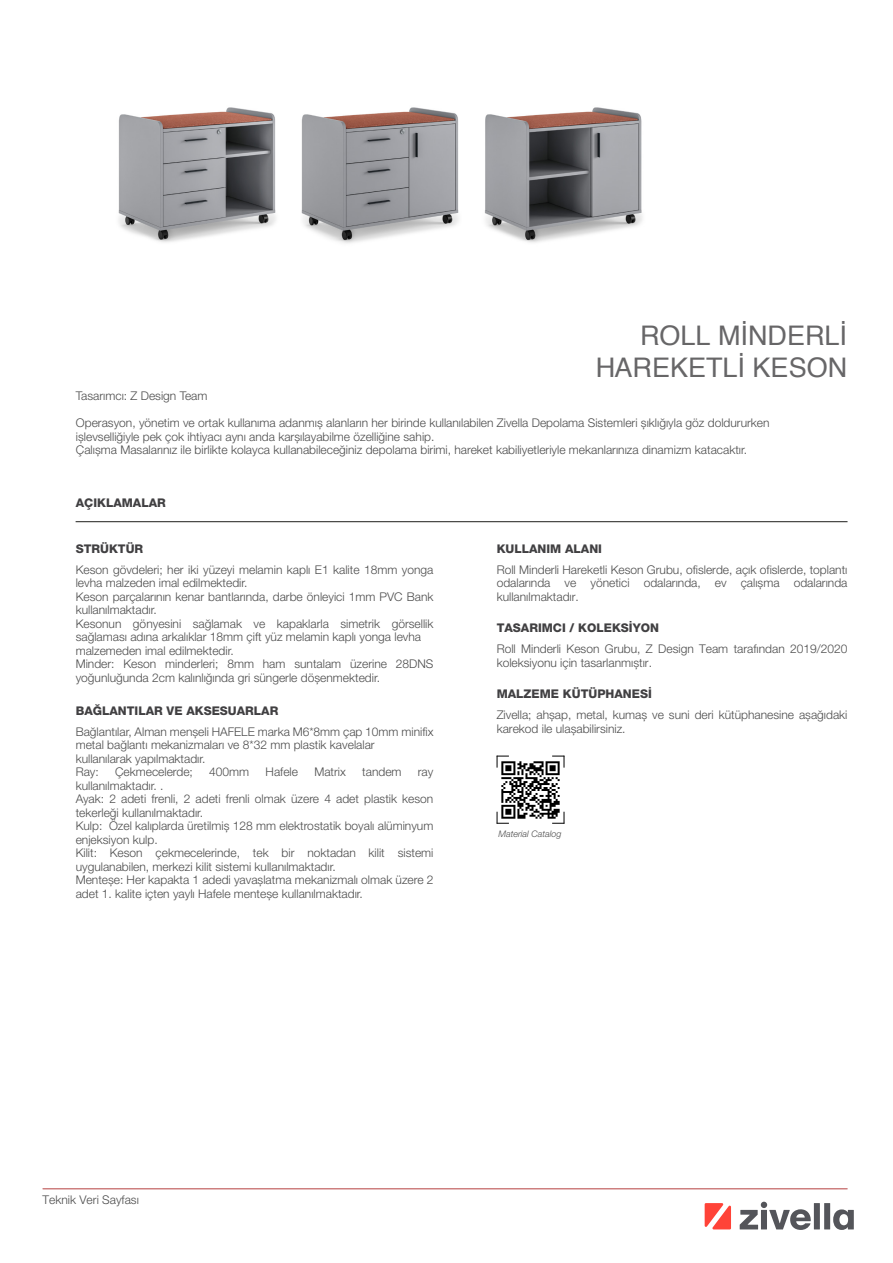
<style>
.page{position:relative;width:893px;height:1263px;background:#fff}
.page>*{position:absolute;margin:0;border:0;box-sizing:border-box;transform-origin:0 0}
.t1{font:27px/32.4px "Helvetica";color:#414042;text-align:right}
.t2{font:300 12px/13.5px "Helvetica Neue LT Pro";color:#4c4c4c}
.t3{font:800 12px "Helvetica Neue LT Pro";color:#414042}
.t4{font:italic 300 9px "Helvetica Neue LT Pro";color:#4c4c4c}
</style>
<div class="page">
<hr style="left:43px;top:1188px;width:804px;height:1px;background:#bd5050">
<hr style="left:76px;top:521px;width:771px;height:1px;background:#1d1d1b">
<img style="left:501px;top:761px;width:59px;height:58px">
<svg style="left:497px;top:812px;width:12px;height:12px"></svg>
<svg style="left:552px;top:812px;width:13px;height:12px"></svg>
<svg style="left:552px;top:756px;width:13px;height:12px"></svg>
<svg style="left:497px;top:756px;width:12px;height:12px"></svg>
<svg style="left:740px;top:1202px;width:71px;height:28px"></svg>
<div style="left:814px;top:1203px;width:6px;height:26px;background:#54555a"></div>
<div style="left:824px;top:1203px;width:6px;height:26px;background:#54555a"></div>
<svg style="left:833px;top:1209px;width:21px;height:21px"></svg>
<svg style="left:705px;top:1203px;width:26px;height:26px"></svg>
<img style="left:301px;top:107px;width:158px;height:136px">
<img style="left:118px;top:107px;width:158px;height:135px">
<img style="left:484px;top:107px;width:159px;height:136px">
<h1 class="t1" style="left:595px;top:320px;width:254px">ROLL MİNDERLİ<br>HAREKETLİ KESON</h1>
<p class="t2" style="left:76px;top:389px;width:133px">Tasarımcı: Z Design Team</p>
<p class="t2" style="left:76px;top:416px;width:695px">Operasyon, yönetim ve ortak kullanıma adanmıș alanların her birinde kullanılabilen Zivella Depolama Sistemleri șıklığıyla göz doldururken ișlevselliğiyle pek çok ihtiyacı aynı anda karșılayabilme özelliğine sahip.<br>Çalıșma Masalarınız ile birlikte kolayca kullanabileceğiniz depolama birimi, hareket kabiliyetleriyle mekanlarınıza dinamizm katacaktır.</p>
<p class="t3" style="left:76px;top:496px;width:92px">AÇIKLAMALAR</p>
<p class="t3" style="left:76px;top:541px;width:69px">STRÜKTÜR</p>
<p class="t2" style="left:76px;top:562px;width:359px">Keson gövdeleri; her iki yüzeyi melamin kaplı E1 kalite 18mm yonga levha malzeden imal edilmektedir.<br>Keson parçalarının kenar bantlarında, darbe önleyici 1mm PVC Bank kullanılmaktadır.<br>Kesonun gönyesini sağlamak ve kapaklarla simetrik görsellik sağlaması adına arkalıklar 18mm çift yüz melamin kaplı yonga levha malzemeden imal edilmektedir.<br>Minder: Keson minderleri; 8mm ham suntalam üzerine 28DNS yoğunluğunda 2cm kalınlığında gri süngerle döșenmektedir.</p>
<p class="t3" style="left:76px;top:703px;width:204px">BAĞLANTILAR VE AKSESUARLAR</p>
<p class="t2" style="left:76px;top:724px;width:359px">Bağlantılar, Alman menșeli HAFELE marka M6*8mm çap 10mm minifix metal bağlantı mekanizmaları ve 8*32 mm plastik kavelalar kullanılarak yapılmaktadır.<br>Ray:</p>
<p class="t2" style="left:115px;top:765px;width:79px">Çekmecelerde;</p>
<p class="t2" style="left:209px;top:765px;width:42px">400mm</p>
<p class="t2" style="left:266px;top:765px;width:34px">Hafele</p>
<p class="t2" style="left:314px;top:765px;width:33px">Matrix</p>
<p class="t2" style="left:362px;top:765px;width:41px">tandem</p>
<p class="t2" style="left:418px;top:765px;width:17px">ray</p>
<p class="t2" style="left:76px;top:778px;width:359px">kullanılmaktadır. .<br>Ayak: 2 adeti frenli, 2 adeti frenli olmak üzere 4 adet plastik keson tekerleği kullanılmaktadır.<br>Kulp: Özel kalıplarda üretilmiș 128 mm elektrostatik boyalı alüminyum enjeksiyon kulp.<br>Kilit: Keson çekmecelerinde, tek bir noktadan kilit sistemi uygulanabilen, merkezi kilit sistemi kullanılmaktadır.<br>Menteșe: Her kapakta 1 adedi yavașlatma mekanizmalı olmak üzere 2 adet 1. kalite içten yaylı Hafele menteșe kullanılmaktadır.</p>
<p class="t3" style="left:497px;top:541px;width:107px">KULLANIM ALANI</p>
<p class="t2" style="left:497px;top:562px;width:352px;text-align:justify">Roll Minderli Hareketli Keson Grubu, ofislerde, açık ofislerde, toplantı odalarında ve yönetici odalarında, ev çalıșma odalarında kullanılmaktadır.</p>
<p class="t3" style="left:497px;top:621px;width:164px">TASARIMCI / KOLEKSİYON</p>
<p class="t2" style="left:497px;top:642px;width:352px">Roll Minderli Keson Grubu, Z Design Team tarafından 2019/2020 koleksiyonu için tasarlanmıștır.</p>
<p class="t3" style="left:497px;top:687px;width:157px">MALZEME KÜTÜPHANESİ</p>
<p class="t2" style="left:497px;top:708px;width:352px">Zivella; ahșap, metal, kumaș ve suni deri kütüphanesine așağıdaki karekod ile ulașabilirsiniz.</p>
<p class="t4" style="left:498px;top:828px;width:65px">Material Catalog</p>
<p class="t2" style="left:43px;top:1193px;width:98px">Teknik Veri Sayfası</p>
</div>
